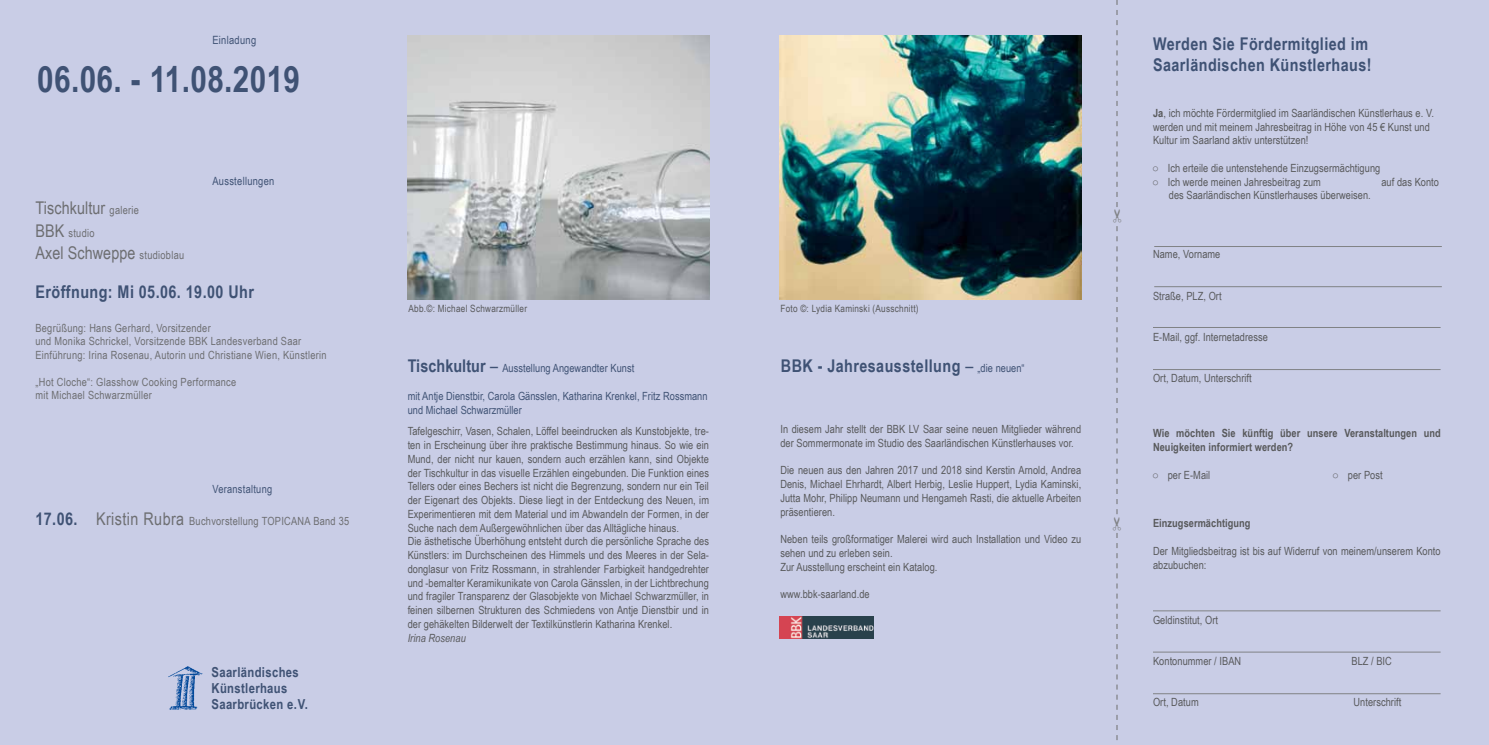
<style>
.page{position:relative;width:1489px;height:745px;background:#fff}
.page>*{position:absolute;margin:0;border:0;box-sizing:border-box;transform-origin:0 0}
.t1{font:700 36.25px "Arial Narrow";letter-spacing:.01em;color:#3f5274}
.t2{font:700 17.5px/21px "Arial Narrow";letter-spacing:.025em;color:#3f5274}
.t3{font:17.5px "Arial Narrow";letter-spacing:.005em;color:#6d6e71}
.t4{font:700 13.75px/16.2px "Arial Narrow";letter-spacing:.025em;color:#3f5274}
.t5{font:11.38px "Arial Narrow";letter-spacing:.025em;color:#3f5274}
.t6{font:11.25px/13.8px "Arial Narrow";letter-spacing:.005em;color:#58595b}
.t7{font:11.25px/13.5px "Arial Narrow";letter-spacing:.025em;color:#6d6e71}
.t8{font:11.25px/13.8px "Arial Narrow";letter-spacing:.005em;color:#3f5274}
.t9{font:700 11.25px/13.8px "Arial Narrow";letter-spacing:.005em;color:#58595b}
.t10{font:11.25px "Arial Narrow";letter-spacing:.025em;color:#3f5274}
.t11{font:italic 11.25px "Arial Narrow";letter-spacing:.005em;color:#58595b}
.t12{font:10px "Arial Narrow";letter-spacing:.025em;color:#58595b}
.s1{font-size:11.25px}
.s2{font-size:17.5px}
.s3{font-weight:700;font-size:17.5px;color:#3f5274}
.s4{font-weight:700;font-size:17.5px}
.s5{font-weight:400}
.s6{font-weight:400;font-size:11.25px}
.s7{font-weight:700}
</style>
<div class="page">
<div style="left:0;top:0;width:1488px;height:744px;background:#c9cde6"></div>
<img style="left:168px;top:666px;width:35px;height:44px">
<hr style="left:1154px;top:246px;width:287px;height:1px;background:#808285">
<hr style="left:1154px;top:286px;width:287px;height:1px;background:#808285">
<hr style="left:1152px;top:327px;width:288px;height:1px;background:#808285">
<hr style="left:1152px;top:369px;width:288px;height:1px;background:#808285">
<hr style="left:1152px;top:610px;width:288px;height:1px;background:#808285">
<hr style="left:1152px;top:651px;width:288px;height:1px;background:#808285">
<hr style="left:1152px;top:692px;width:288px;height:1px;background:#808285">
<img style="left:780px;top:616px;width:93px;height:22px">
<img style="left:780px;top:35px;width:301px;height:264px">
<img style="left:407px;top:35px;width:302px;height:264px">
<svg style="left:1116px;top:0;width:2px;height:740px"></svg>
<p class="t5" style="left:212px;top:31px;width:45px">Einladung</p>
<h1 class="t1" style="left:37px;top:51px;width:264px">06.06. - 11.08.2019</h1>
<h2 class="t3" style="left:35px;top:195px;width:105px">Tischkultur <span class="s1">galerie</span></h2>
<p class="t7" style="left:35px;top:225px;width:61px"><span class="s2">BBK</span> studio</p>
<h2 class="t3" style="left:35px;top:240px;width:150px">Axel Schweppe <span class="s1">studioblau</span></h2>
<p class="t5" style="left:212px;top:173px;width:63px">Ausstellungen</p>
<h2 class="t2" style="left:35px;top:281px;width:220px">Eröffnung: Mi 05.06. 19.00 Uhr</h2>
<p class="t7" style="left:35px;top:320px;width:293px">Begrüßung: Hans Gerhard, Vorsitzender<br>und Monika Schrickel, Vorsitzende BBK Landesverband Saar<br>Einführung: Irina Rosenau, Autorin und Christiane Wien, Künstlerin</p>
<p class="t7" style="left:35px;top:374px;width:202px">„Hot Cloche“: Glasshow Cooking Performance mit Michael Schwarzmüller</p>
<p class="t10" style="left:212px;top:480px;width:61px">Veranstaltung</p>
<p class="t7" style="left:35px;top:513px;width:315px"><span class="s3">17.06.</span> <span class="s2">Kristin Rubra</span> Buchvorstellung TOPICANA Band 35</p>
<p class="t4" style="left:211px;top:662px;width:98px">Saarländisches<br>Künstlerhaus<br>Saarbrücken e.V.</p>
<p class="t12" style="left:408px;top:301px;width:120px">Abb.©: Michael Schwarzmüller</p>
<p class="t8" style="left:407px;top:361px;width:228px"><span class="s4">Tischkultur</span> <span class="s2">–</span> Ausstellung Angewandter Kunst</p>
<p class="t8" style="left:407px;top:388px;width:301px">mit Antje Dienstbir, Carola Gänsslen, Katharina Krenkel, Fritz Rossmann und Michael Schwarzmüller</p>
<p class="t6" style="left:407px;top:424px;width:303px">Tafelgeschirr, Vasen, Schalen, Löffel beeindrucken als Kunstobjekte, tre&shy;ten in Erscheinung über ihre praktische Bestimmung hinaus. So wie ein Mund, der nicht nur kauen, sondern auch erzählen kann, sind Objekte der Tischkultur in das visuelle Erzählen eingebunden. Die Funktion eines Tellers oder eines Bechers ist nicht die Begrenzung, sondern nur ein Teil der Eigenart des Objekts. Diese liegt in der Entdeckung des Neuen, im Experimentieren mit dem Material und im Abwandeln der Formen, in der Suche nach dem Außergewöhnlichen über das Alltägliche hinaus.<br>Die ästhetische Überhöhung entsteht durch die persönliche Sprache des Künstlers: im Durchscheinen des Himmels und des Meeres in der Sela&shy;donglasur von Fritz Rossmann, in strahlender Farbigkeit handgedrehter und -bemalter Keramikunikate von Carola Gänsslen, in der Lichtbrechung und fragiler Transparenz der Glasobjekte von Michael Schwarzmüller, in feinen silbernen Strukturen des Schmiedens von Antje Dienstbir und in der gehäkelten Bilderwelt der Textilkünstlerin Katharina Krenkel.</p>
<p class="t11" style="left:407px;top:629px;width:60px">Irina Rosenau</p>
<p class="t12" style="left:780px;top:301px;width:140px">Foto ©: Lydia Kaminski (Ausschnitt)</p>
<h2 class="t2" style="left:780px;top:354px;width:245px">BBK - Jahresausstellung <span class="s5">–</span> <span class="s6">„die neuen“</span></h2>
<p class="t6" style="left:780px;top:421px;width:302px">In diesem Jahr stellt der BBK LV Saar seine neuen Mitglieder während der Sommermonate im Studio des Saarländischen Künstlerhauses vor.</p>
<p class="t6" style="left:780px;top:463px;width:302px;text-align:justify">Die neuen aus den Jahren 2017 und 2018 sind Kerstin Arnold, Andrea Denis, Michael Ehrhardt, Albert Herbig, Leslie Huppert, Lydia Kaminski, Jutta Mohr, Philipp Neumann und Hengameh Rasti, die aktuelle Arbeiten präsentieren.</p>
<p class="t6" style="left:780px;top:531px;width:302px">Neben teils großformatiger Malerei wird auch Installation und Video zu sehen und zu erleben sein.<br>Zur Ausstellung erscheint ein Katalog.</p>
<p class="t6" style="left:780px;top:586px;width:91px">www.bbk-saarland.de</p>
<h2 class="t2" style="left:1152px;top:32px;width:220px">Werden Sie Fördermitglied im<br>Saarländischen Künstlerhaus!</h2>
<p class="t6" style="left:1152px;top:106px;width:282px"><span class="s7">Ja</span>, ich möchte Fördermitglied im Saarländischen Künstlerhaus e. V. werden und mit meinem Jahresbeitrag in Höhe von 45 € Kunst und<br>Kultur im Saarland aktiv unterstützen!</p>
<p class="t6" style="left:1152px;top:160px;width:229px">○ Ich erteile die untenstehende Einzugsermächtigung</p>
<p class="t6" style="left:1152px;top:174px;width:169px">○ Ich werde meinen Jahresbeitrag zum</p>
<p class="t6" style="left:1381px;top:174px;width:59px">auf das Konto</p>
<p class="t6" style="left:1168px;top:188px;width:203px">des Saarländischen Künstlerhauses überweisen.</p>
<p class="t6" style="left:1152px;top:247px;width:69px">Name, Vorname</p>
<p class="t6" style="left:1152px;top:288px;width:70px">Straße, PLZ, Ort</p>
<p class="t6" style="left:1152px;top:329px;width:116px">E-Mail, ggf. Internetadresse</p>
<p class="t6" style="left:1152px;top:371px;width:100px">Ort, Datum, Unterschrift</p>
<p class="t9" style="left:1152px;top:425px;width:289px">Wie möchten Sie künftig über unsere Veranstaltungen und<br>Neuigkeiten informiert werden?</p>
<p class="t6" style="left:1152px;top:467px;width:59px">○ per E-Mail</p>
<p class="t6" style="left:1332px;top:467px;width:51px">○ per Post</p>
<p class="t9" style="left:1152px;top:515px;width:99px">Einzugsermächtigung</p>
<p class="t6" style="left:1152px;top:543px;width:289px">Der Mitgliedsbeitrag ist bis auf Widerruf von meinem/unserem Konto abzubuchen:</p>
<p class="t6" style="left:1152px;top:612px;width:66px">Geldinstitut, Ort</p>
<p class="t6" style="left:1152px;top:653px;width:90px">Kontonummer / IBAN</p>
<p class="t6" style="left:1351px;top:653px;width:42px">BLZ / BIC</p>
<p class="t6" style="left:1152px;top:694px;width:47px">Ort, Datum</p>
<p class="t6" style="left:1353px;top:694px;width:49px">Unterschrift</p>
</div>
